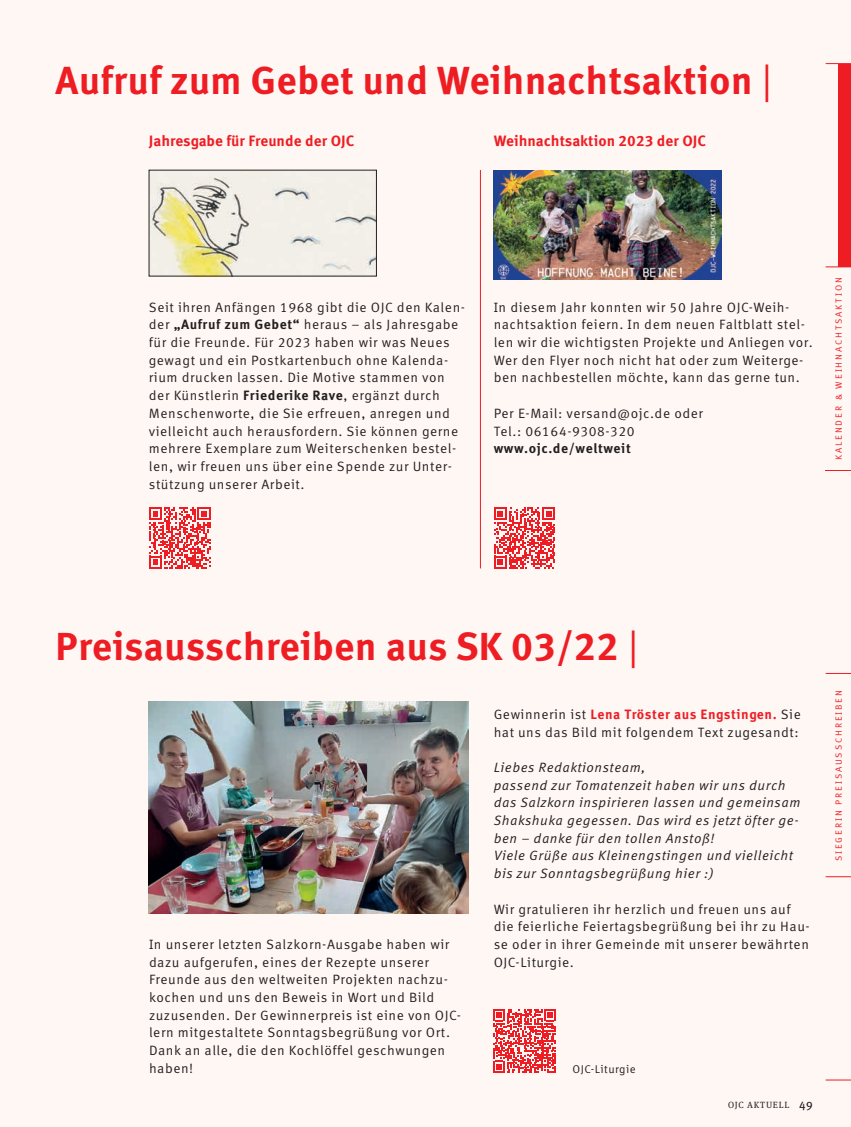
<style>
.page{position:relative;width:851px;height:1127px;background:#fff}
.page>*{position:absolute;margin:0;border:0;box-sizing:border-box;transform-origin:0 0}
.t1{font:700 39px "Meta Correspondence Pro";color:#ee1d23}
.t2{font:700 15px "Meta Correspondence Pro";color:#ee1d23}
.t3{font:13.5px/17.7px "Meta Correspondence Pro";letter-spacing:.04em;color:#231f20}
.t4{font:italic 13.5px/17.7px "Meta Correspondence Pro";letter-spacing:.04em;color:#231f20}
.t5{font:700 13.5px "Meta Correspondence Pro";letter-spacing:.04em;color:#231f20}
.t6{font:12px "Meta Pro";color:#231f20}
.t7{font:11.25px "Meta Correspondence Pro";letter-spacing:.04em;color:#231f20}
.t8{font:9px "Meta Correspondence Pro";letter-spacing:.21em;color:#ee1d23}
.t9{font:9px "Meta Serif Pro";letter-spacing:.085em;color:#231f20}
.s1{font-weight:400}
.s2{font-weight:700}
.s3{font-weight:700;color:#ee1d23}
</style>
<div class="page">
<div style="left:0;top:0;width:850px;height:1127px;background:#fef7f4"></div>
<img style="left:149px;top:701px;width:319px;height:212px">
<div style="left:838px;top:64px;width:12px;height:203px;background:#ee1d23"></div>
<svg style="left:825px;top:63px;width:25px;height:1px"></svg>
<svg style="left:825px;top:267px;width:25px;height:1px"></svg>
<svg style="left:825px;top:470px;width:25px;height:1px"></svg>
<svg style="left:825px;top:673px;width:25px;height:1px"></svg>
<svg style="left:825px;top:1080px;width:25px;height:1px"></svg>
<svg style="left:825px;top:876px;width:25px;height:1px"></svg>
<svg style="left:493px;top:1009px;width:63px;height:63px"></svg>
<svg style="left:493px;top:507px;width:62px;height:62px"></svg>
<svg style="left:149px;top:507px;width:61px;height:62px"></svg>
<img style="left:151px;top:172px;width:223px;height:102px">
<img style="left:493px;top:170px;width:228px;height:109px">
<hr style="left:480px;top:170px;width:1px;height:398px;background:#ee1d23">
<h1 class="t1" style="left:55px;top:49px;width:718px">Aufruf zum Gebet und Weihnachtsaktion <span class="s1">|</span></h1>
<p class="t2" style="left:149px;top:129px;width:207px">Jahresgabe für Freunde der OJC</p>
<p class="t2" style="left:493px;top:129px;width:214px">Weihnachtsaktion 2023 der OJC</p>
<p class="t3" style="left:149px;top:297px;width:317px">Seit ihren Anfängen 1968 gibt die OJC den Kalen&shy;der <span class="s2">„Aufruf zum Gebet“</span> heraus – als Jahresgabe für die Freunde. Für 2023 haben wir was Neues gewagt und ein Postkartenbuch ohne Kalenda&shy;rium drucken lassen. Die Motive stammen von der Künstlerin <span class="s2">Friederike Rave</span>, ergänzt durch Menschenworte, die Sie erfreuen, anregen und vielleicht auch herausfordern. Sie können gerne mehrere Exemplare zum Weiterschenken bestel&shy;len, wir freuen uns über eine Spende zur Unter&shy;stützung unserer Arbeit.</p>
<p class="t3" style="left:493px;top:297px;width:320px">In diesem Jahr konnten wir 50 Jahre OJC-Weih&shy;nachtsaktion feiern. In dem neuen Faltblatt stel&shy;len wir die wichtigsten Projekte und Anliegen vor.<br>Wer den Flyer noch nicht hat oder zum Weiterge&shy;ben nachbestellen möchte, kann das gerne tun.</p>
<p class="t3" style="left:493px;top:403px;width:211px">Per E-Mail: versand@ojc.de oder<br>Tel.: 06164-9308-320</p>
<p class="t5" style="left:493px;top:438px;width:139px">www.ojc.de/weltweit</p>
<p class="t8" style="left:831px;top:460px;width:185px;rotate:-90deg">KALENDER &amp; WEIHNACHTSAKTION</p>
<h1 class="t1" style="left:55px;top:616px;width:584px">Preisausschreiben aus SK 03/22 <span class="s1">|</span></h1>
<p class="t3" style="left:149px;top:934px;width:313px">In unserer letzten Salzkorn-Ausgabe haben wir dazu aufgerufen, eines der Rezepte unserer Freunde aus den weltweiten Projekten nachzu&shy;kochen und uns den Beweis in Wort und Bild zuzusenden. Der Gewinnerpreis ist eine von OJC&shy;lern mitgestaltete Sonntagsbegrüßung vor Ort.<br>Dank an alle, die den Kochlöffel geschwungen haben!</p>
<p class="t3" style="left:493px;top:704px;width:308px">Gewinnerin ist <span class="s3">Lena Tröster aus Engstingen.</span> Sie hat uns das Bild mit folgendem Text zugesandt:</p>
<p class="t4" style="left:493px;top:757px;width:308px">Liebes Redaktionsteam,<br>passend zur Tomatenzeit haben wir uns durch das Salzkorn inspirieren lassen und gemeinsam Shakshuka gegessen. Das wird es jetzt öfter ge&shy;ben – danke für den tollen Anstoß!<br>Viele Grüße aus Kleinengstingen und vielleicht bis zur Sonntagsbegrüßung hier :)</p>
<p class="t3" style="left:493px;top:899px;width:317px">Wir gratulieren ihr herzlich und freuen uns auf die feierliche Feiertagsbegrüßung bei ihr zu Hau&shy;se oder in ihrer Gemeinde mit unserer bewährten OJC-Liturgie.</p>
<p class="t7" style="left:572px;top:1060px;width:64px">OJC-Liturgie</p>
<p class="t9" style="left:728px;top:1098px;width:62px">OJC AKTUELL</p>
<p class="t6" style="left:799px;top:1095px;width:15px">49</p>
<p class="t8" style="left:831px;top:861px;width:172px;rotate:-90deg">SIEGERIN PREISAUSSCHREIBEN</p>
</div>
